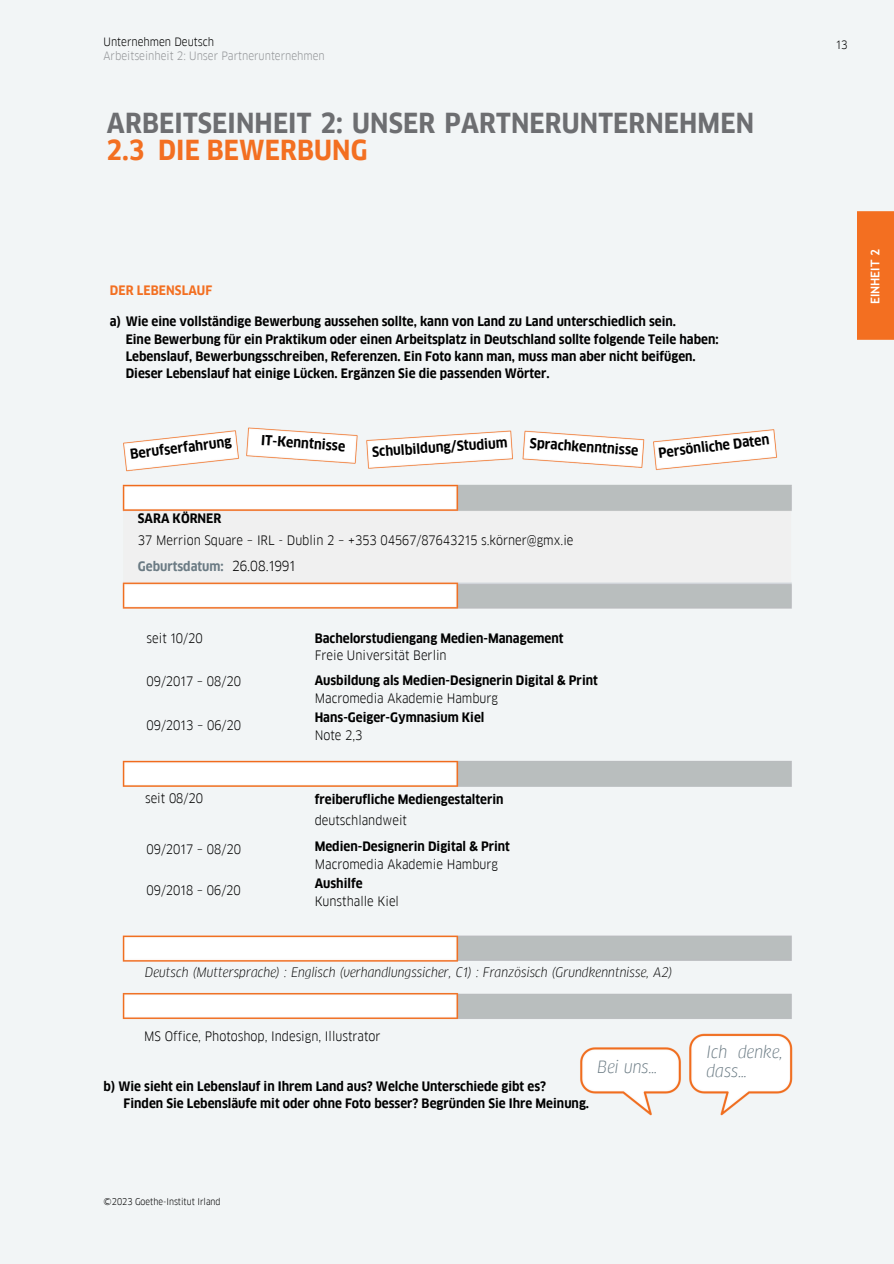
<style>
.page{position:relative;width:894px;height:1264px;background:#fff}
.page>*{position:absolute;margin:0;border:0;box-sizing:border-box;transform-origin:0 0}
.t1{font:700 27px/27px "Goethe FF Clan";letter-spacing:.005em;color:#6d6e71}
.t2{font:italic 16.5px/19.2px "Goethe FF Clan";color:#6b7b84}
.t3{font:700 13.5px "Goethe FF Clan";color:#000}
.t4{font:13.5px "Goethe FF Clan";color:#000}
.t5{font:700 12.75px/18.3px "Goethe FF Clan";color:#000}
.t6{font:12.75px/18.3px "Goethe FF Clan";color:#000}
.t7{font:italic 12.75px "Goethe FF Clan";color:#000}
.t8{font:700 12.75px "Goethe FF Clan";color:#6b7b84}
.t9{font:700 12.75px "Goethe FF Clan";letter-spacing:.005em;color:#f36f21}
.t10{font:700 12px "Goethe FF Clan";letter-spacing:.005em;color:#fff}
.t11{font:700 12px "Trebuchet MS";color:#fff}
.t12{font:11.25px "Goethe FF Clan";color:#939598}
.t13{font:11.25px "Goethe FF Clan";color:#000}
.t14{font:9px "Goethe FF Clan";color:#000}
.s1{color:#f36f21}
.s2{font-weight:700}
.s3{font-weight:400}
</style>
<div class="page">
<img style="left:0;top:0;width:893px;height:1263px">
<div style="left:840px;top:197px;width:53px;height:134px;background:#f2f5f6"></div>
<div style="left:857px;top:212px;width:36px;height:127px;background:#f36f21"></div>
<h5 class="t13" style="left:104px;top:38px;width:112px">Unternehmen Deutsch</h5>
<h5 class="t12" style="left:104px;top:51px;width:223px">Arbeitseinheit 2: Unser Partnerunternehmen</h5>
<p class="t1" style="left:107px;top:110px;width:648px">ARBEITSEINHEIT 2: UNSER PARTNERUNTERNEHMEN<br><span class="s1">2.3 DIE BEWERBUNG</span></p>
<h2 class="t9" style="left:110px;top:283px;width:104px">DER LEBENSLAUF</h2>
<h2 class="t5" style="left:126px;top:313px;width:594px;line-height:17.4px;text-indent:-16px">a) Wie eine vollständige Bewerbung aussehen sollte, kann von Land zu Land unterschiedlich sein.<br>Eine Bewerbung für ein Praktikum oder einen Arbeitsplatz in Deutschland sollte folgende Teile haben:<br>Lebenslauf, Bewerbungsschreiben, Referenzen. Ein Foto kann man, muss man aber nicht beifügen.<br>Dieser Lebenslauf hat einige Lücken. Ergänzen Sie die passenden Wörter.</h2>
<h5 class="t3" style="left:129px;top:445px;width:104px;rotate:-7deg">Berufserfahrung</h5>
<h5 class="t3" style="left:261px;top:432px;width:86px;rotate:4deg">IT-Kenntnisse</h5>
<h5 class="t3" style="left:530px;top:434px;width:110px;rotate:4deg">Sprachkenntnisse</h5>
<h5 class="t3" style="left:657px;top:444px;width:113px;rotate:-7deg">Persönliche Daten</h5>
<h5 class="t3" style="left:371px;top:443px;width:137px;rotate:-4deg">Schulbildung/Studium</h5>
<h6 class="t6" style="left:138px;top:509px;width:437px;line-height:21.3px"><span class="s2">SARA KÖRNER<br></span>37 Merrion Square – IRL - Dublin 2 – +353 04567/87643215 s.körner@gmx.ie</h6>
<h6 class="t8" style="left:138px;top:558px;width:87px">Geburtsdatum:</h6>
<h5 class="t4" style="left:232px;top:560px;width:65px">26.08.1991</h5>
<p class="t6" style="left:146px;top:630px;width:58px">seit 10/20</p>
<p class="t6" style="left:146px;top:673px;width:96px">09/2017 – 08/20</p>
<h3 class="t6" style="left:146px;top:717px;width:96px">09/2013 – 06/20</h3>
<h1 class="t6" style="left:145px;top:790px;width:59px">seit 08/20</h1>
<h5 class="t6" style="left:146px;top:840px;width:96px">09/2017 – 08/20</h5>
<p class="t6" style="left:146px;top:881px;width:96px">09/2018 – 06/20</p>
<h4 class="t5" style="left:314px;top:630px;width:250px;line-height:16.8px">Bachelorstudiengang Medien-Management<br><span class="s3">Freie Universität Berlin</span></h4>
<h4 class="t5" style="left:314px;top:671px;width:284px">Ausbildung als Medien-Designerin Digital &amp; Print<br><span class="s3">Macromedia Akademie Hamburg<br></span>Hans-Geiger-Gymnasium Kiel<br><span class="s3">Note 2,3</span></h4>
<h4 class="t5" style="left:314px;top:788px;width:190px;line-height:21.3px">freiberufliche Mediengestalterin <span class="s3">deutschlandweit</span></h4>
<h4 class="t6" style="left:314px;top:838px;width:197px"><span class="s2">Medien-Designerin Digital &amp; Print<br></span>Macromedia Akademie Hamburg<br><span class="s2">Aushilfe<br></span>Kunsthalle Kiel</h4>
<h4 class="t7" style="left:145px;top:964px;width:529px">Deutsch (Muttersprache) : Englisch (verhandlungssicher, C1) : Französisch (Grundkenntnisse, A2)</h4>
<h4 class="t6" style="left:144px;top:1028px;width:238px">MS Office, Photoshop, Indesign, Illustrator</h4>
<h6 class="t5" style="left:124px;top:1077px;width:467px;line-height:16.8px;text-indent:-20px">b) Wie sieht ein Lebenslauf in Ihrem Land aus? Welche Unterschiede gibt es?<br>Finden Sie Lebensläufe mit oder ohne Foto besser? Begründen Sie Ihre Meinung.</h6>
<h4 class="t2" style="left:597px;top:1057px;width:62px">Bei uns…</h4>
<h5 class="t14" style="left:104px;top:1197px;width:118px">©2023 Goethe-Institut Irland</h5>
<h4 class="t2" style="left:706px;top:1042px;width:78px">Ich denke, dass…</h4>
<h5 class="t13" style="left:836px;top:40px;width:13px">13</h5>
<h5 class="t10" style="left:859px;top:290px;width:56px;rotate:-90deg">EINHEIT 2</h5>
<h4 class="t11" style="left:868px;top:304px;width:56px;rotate:-90deg">EINHEIT 2</h4>
</div>
